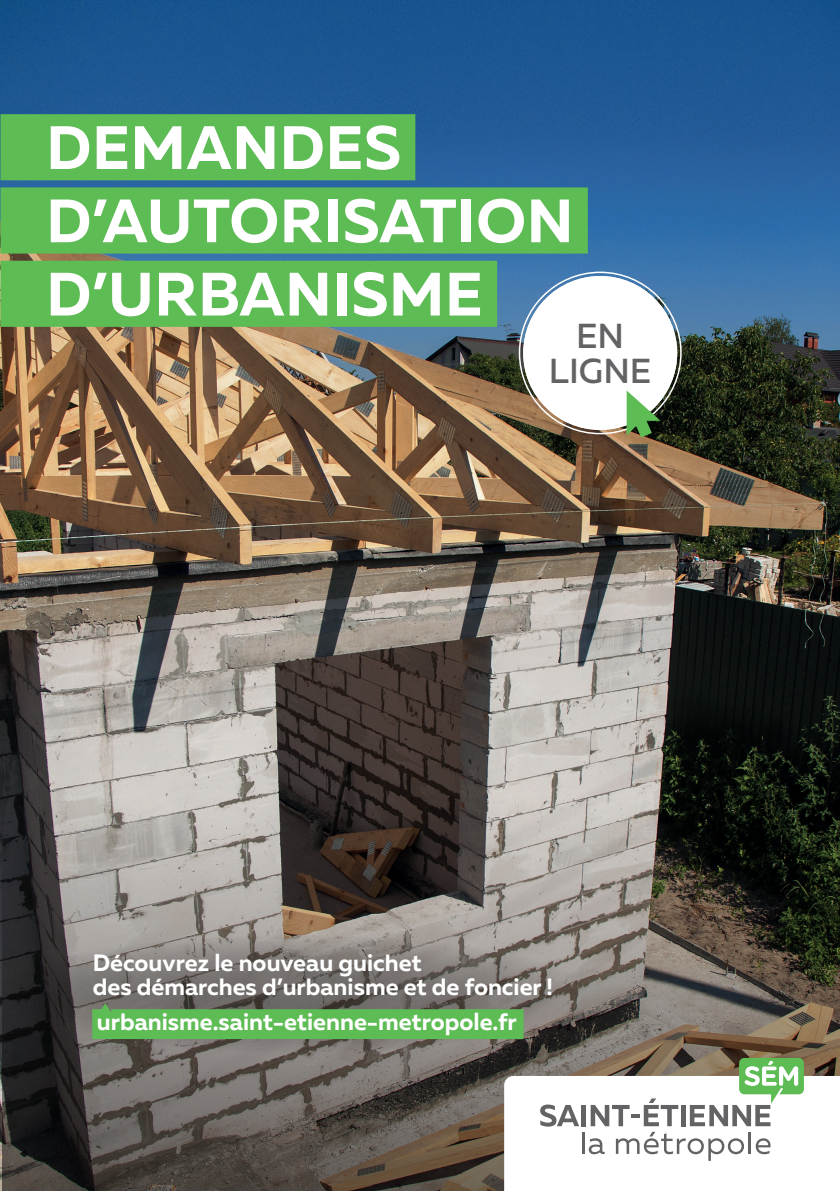
<style>
.page{position:relative;width:840px;height:1191px;background:#fff}
.page>*{position:absolute;margin:0;border:0;box-sizing:border-box;transform-origin:0 0}
.t1{font:700 61px/73.2px "Muller";letter-spacing:.01em;color:#fff}
.t2{font:500 34.6px/34.6px "Muller";color:#636366;text-align:center}
.t3{font:700 23.6px/24.6px "Muller";color:#fff}
</style>
<div class="page">
<img style="left:0;top:0;width:839px;height:1191px">
<svg style="left:2px;top:797px;width:837px;height:394px;background:#655f59"></svg>
<svg style="left:504px;top:1058px;width:335px;height:133px"></svg>
<div style="left:0;top:114px;width:415px;height:66px;background:#5ebc55"></div>
<div style="left:0;top:187px;width:587px;height:67px;background:#5ebc55"></div>
<div style="left:0;top:261px;width:497px;height:66px;background:#5ebc55"></div>
<div style="left:523px;top:276px;width:153px;height:154px;background:#fff;border-radius:50%"></div>
<div style="left:523px;top:276px;width:153px;height:154px;border:4px solid #fff;border-radius:50%"></div>
<svg style="left:626px;top:390px;width:34px;height:47px"></svg>
<svg style="left:2px;top:934px;width:587px;height:118px;background:#746f6c"></svg>
<svg style="left:92px;top:1003px;width:431px;height:36px;background:#5fac56"></svg>
<h1 class="t1" style="left:46px;top:111px;width:528px">DEMANDES<br>D’AUTORISATION<br>D’URBANISME</h1>
<h2 class="t2" style="left:548px;top:318px;width:104px">EN<br>LIGNE</h2>
<p class="t3" style="left:93px;top:950px;width:461px">Découvrez le nouveau guichet<br>des démarches d’urbanisme et de foncier !</p>
<p class="t3" style="left:97px;top:1009px;width:421px">urbanisme.saint-etienne-metropole.fr</p>
</div>
